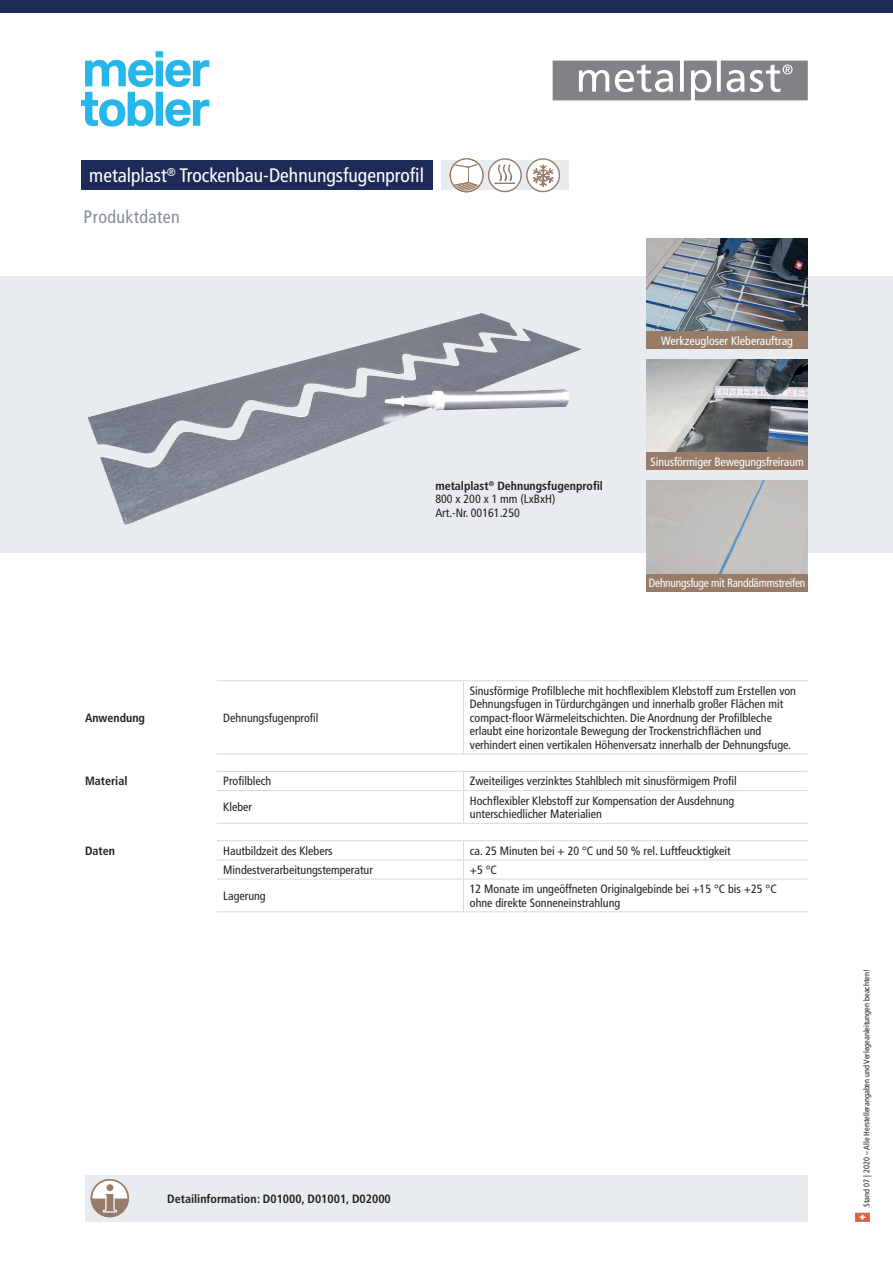
<style>
.page{position:relative;width:893px;height:1263px;background:#fff}
.page>*{position:absolute;margin:0;border:0;box-sizing:border-box;transform-origin:0 0}
.t1{font:condensed 19.5px "Frutiger";color:#fff}
.t2{font:condensed 18px "Frutiger";letter-spacing:.02em;color:#828f96}
.t3{font:condensed 12px/13.5px "Frutiger";color:#231f20}
.t4{font:700 condensed 12px "Frutiger";color:#231f20}
.t5{font:condensed 12px "Frutiger";letter-spacing:-.01em;color:#fff}
.t6{font:condensed 12px "Frutiger";letter-spacing:-.01em;color:#fff;scale:.95 1}
.t7{font:condensed 8.25px "Frutiger";color:#231f20}
.s1{font-weight:700}
</style>
<div class="page">
<div style="left:0;top:276px;width:893px;height:277px;background:#e9ecee"></div>
<img style="left:88px;top:313px;width:493px;height:212px">
<img style="left:646px;top:238px;width:162px;height:94px">
<img style="left:646px;top:359px;width:162px;height:94px">
<div style="left:646px;top:480px;width:162px;height:94px;background:#c1bfbd"></div>
<div style="left:646px;top:332px;width:162px;height:17px;background:#977d69"></div>
<div style="left:646px;top:453px;width:162px;height:17px;background:#977d69"></div>
<div style="left:646px;top:574px;width:162px;height:17px;background:#977d69"></div>
<hr style="left:217px;top:680px;width:246px;height:1px;background:#d4dade">
<hr style="left:463px;top:680px;width:345px;height:1px;background:#d4dade">
<hr style="left:463px;top:681px;width:1px;height:73px;background:#d4dade">
<hr style="left:217px;top:754px;width:246px;height:1px;background:#d4dade">
<hr style="left:463px;top:754px;width:345px;height:1px;background:#d4dade">
<hr style="left:217px;top:771px;width:246px;height:1px;background:#d4dade">
<hr style="left:463px;top:771px;width:345px;height:1px;background:#d4dade">
<svg style="left:463px;top:772px;width:1px;height:18px"></svg>
<hr style="left:217px;top:790px;width:246px;height:1px;background:#d4dade">
<hr style="left:463px;top:790px;width:345px;height:1px;background:#d4dade">
<hr style="left:463px;top:791px;width:1px;height:32px;background:#d4dade">
<hr style="left:217px;top:823px;width:246px;height:1px;background:#d4dade">
<hr style="left:463px;top:823px;width:345px;height:1px;background:#d4dade">
<hr style="left:217px;top:840px;width:246px;height:1px;background:#d4dade">
<hr style="left:463px;top:840px;width:345px;height:1px;background:#d4dade">
<hr style="left:217px;top:859px;width:246px;height:1px;background:#d4dade">
<hr style="left:463px;top:859px;width:345px;height:1px;background:#d4dade">
<svg style="left:463px;top:841px;width:1px;height:38px"></svg>
<hr style="left:217px;top:879px;width:246px;height:1px;background:#d4dade">
<hr style="left:463px;top:879px;width:345px;height:1px;background:#d4dade">
<hr style="left:463px;top:879px;width:1px;height:32px;background:#d4dade">
<hr style="left:217px;top:911px;width:246px;height:1px;background:#d4dade">
<hr style="left:463px;top:911px;width:345px;height:1px;background:#d4dade">
<div style="left:81px;top:160px;width:352px;height:30px;background:#1e2b59"></div>
<svg style="left:553px;top:61px;width:255px;height:39px"></svg>
<div style="left:695px;top:73px;width:12px;height:16px;background:#808285;border-radius:50%"></div>
<svg style="left:81px;top:51px;width:128px;height:76px"></svg>
<svg style="left:857px;top:1215px;width:11px;height:4px"></svg>
<svg style="left:860px;top:1215px;width:5px;height:4px"></svg>
<div style="left:855px;top:1213px;width:15px;height:8px;border:1px solid #828f96"></div>
<div style="left:441px;top:160px;width:128px;height:30px;background:#e9ecee"></div>
<div style="left:85px;top:1175px;width:723px;height:46px;background:#e9ecee"></div>
<svg style="left:91px;top:1179px;width:38px;height:38px"></svg>
<div style="left:0;top:0;width:893px;height:13px;background:#1e2b59"></div>
<svg style="left:450px;top:158px;width:110px;height:34px"></svg>
<h1 class="t1" style="left:89px;top:164px;width:336px">metalplast<sup>®</sup> Trockenbau-Dehnungsfugenprofil</h1>
<h2 class="t2" style="left:84px;top:206px;width:98px">Produktdaten</h2>
<p class="t4" style="left:85px;top:711px;width:62px">Anwendung</p>
<p class="t3" style="left:223px;top:711px;width:97px">Dehnungsfugenprofil</p>
<p class="t5" style="left:661px;top:334px;width:133px">Werkzeugloser Kleberauftrag</p>
<p class="t3" style="left:435px;top:479px;width:169px"><span class="s1">metalplast</span><sup>®</sup> <span class="s1">Dehnungsfugenprofil<br></span>800 x 200 x 1 mm (LxBxH)<br>Art.-Nr. 00161.250</p>
<p class="t5" style="left:651px;top:455px;width:155px">Sinusförmiger Bewegungsfreiraum</p>
<p class="t6" style="left:649px;top:576px;width:166px">Dehnungsfuge mit Randdämmstreifen</p>
<p class="t3" style="left:470px;top:684px;width:328px">Sinusförmige Profilbleche mit hochflexiblem Klebstoff zum Erstellen von Dehnungsfugen in Türdurchgängen und innerhalb großer Flächen mit compact-floor Wärmeleitschichten. Die Anordnung der Profilbleche erlaubt eine horizontale Bewegung der Trockenstrichflächen und verhindert einen vertikalen Höhenversatz innerhalb der Dehnungsfuge.</p>
<p class="t4" style="left:85px;top:774px;width:44px">Material</p>
<p class="t3" style="left:223px;top:775px;width:49px">Profilblech</p>
<p class="t3" style="left:470px;top:775px;width:268px">Zweiteiliges verzinktes Stahlblech mit sinusförmigem Profil</p>
<p class="t3" style="left:223px;top:801px;width:30px">Kleber</p>
<p class="t3" style="left:470px;top:794px;width:266px">Hochflexibler Klebstoff zur Kompensation der Ausdehnung unterschiedlicher Materialien</p>
<p class="t4" style="left:85px;top:843px;width:32px">Daten</p>
<p class="t3" style="left:223px;top:844px;width:111px">Hautbildzeit des Klebers</p>
<p class="t3" style="left:470px;top:844px;width:262px">ca. 25 Minuten bei + 20 °C und 50 % rel. Luftfeucktigkeit</p>
<p class="t3" style="left:223px;top:863px;width:151px">Mindestverarbeitungstemperatur</p>
<p class="t3" style="left:470px;top:863px;width:29px">+5 °C</p>
<p class="t3" style="left:223px;top:889px;width:44px">Lagerung</p>
<p class="t3" style="left:470px;top:882px;width:308px">12 Monate im ungeöffneten Originalgebinde bei +15 °C bis +25 °C ohne direkte Sonneneinstrahlung</p>
<p class="t4" style="left:167px;top:1191px;width:225px">Detailinformation: D01000, D01001, D02000</p>
<p class="t7" style="left:862px;top:1207px;width:239px;rotate:-90deg">Stand 07 | 2020 – Alle Herstellerangaben und Verlegeanleitungen beachten!</p>
</div>
